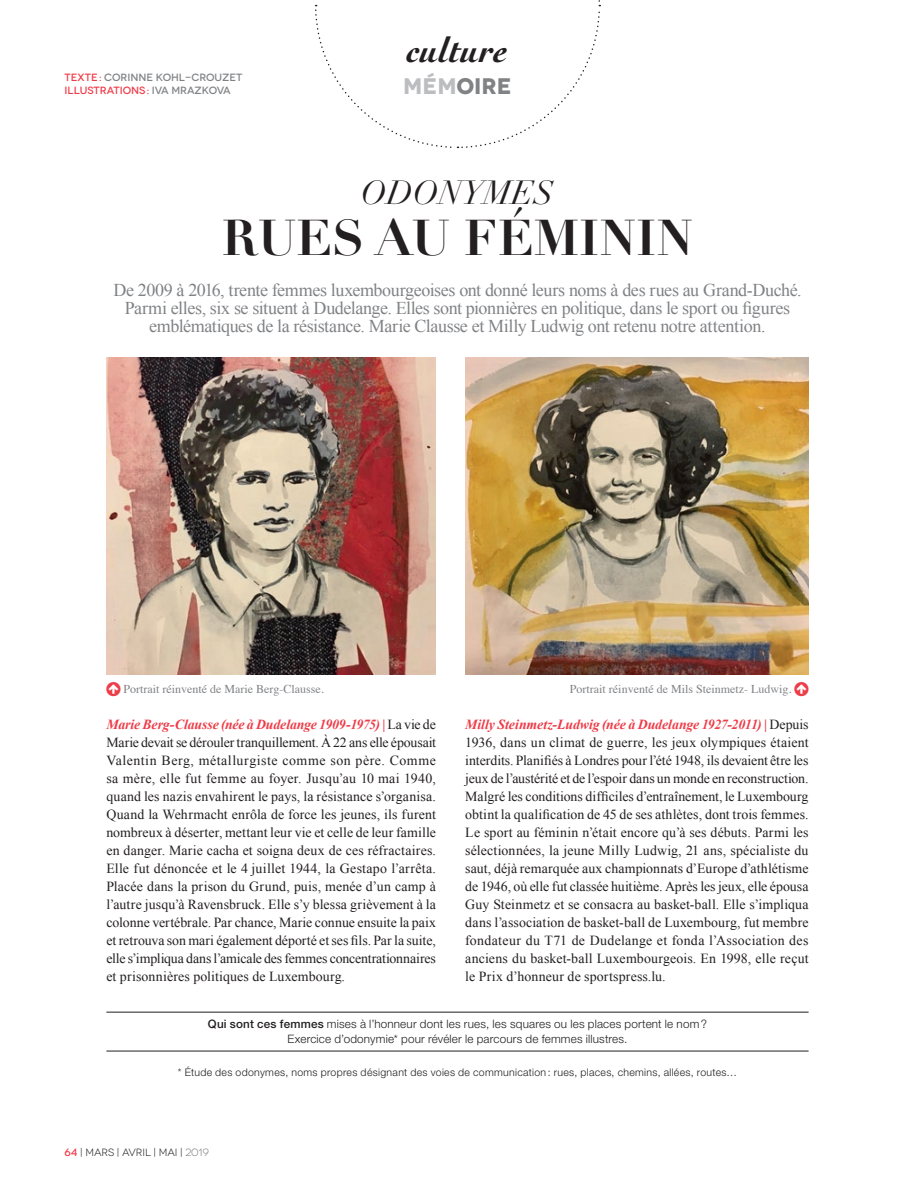
<style>
.page{position:relative;width:915px;height:1191px;background:#fff}
.page>*{position:absolute;margin:0;border:0;box-sizing:border-box;transform-origin:0 0}
.t1{font:700 49.5px "Didot LT Std";color:#231f20}
.t2{font:italic 700 36px "Cochin LT Std";color:#231f20}
.t3{font:italic 33px "Didot LT Std";color:#231f20}
.t4{font:700 22.5px "Novecentowide";color:#808285}
.t5{font:18px/18px "Times New Roman";letter-spacing:-.025em;color:#808285;text-align:center}
.t6{font:13.8px/18px "Times New Roman";letter-spacing:.01em;color:#231f20;text-align:justify}
.t7{font:12px "Times";color:#808285}
.t8{font:300 11.7px/15px "Helvetica Neue LT Std";letter-spacing:.015em;color:#231f20;text-align:center}
.t9{font:300 10.5px "Helvetica Neue LT Std";letter-spacing:.03em;color:#231f20}
.t10{font:500 10.5px/12.6px "Novecentowide";color:#808285}
.t11{font:10.5px "Novecentowide";letter-spacing:-.01em;color:#231f20}
.s1{color:#ee3d49}
.s2{color:#bcbdc0}
.s3{font-weight:700;font-style:italic;color:#ee3d49}
.s4{font-weight:500}
.s5{font-weight:500;color:#ee3d49}
.s6{color:#808285}
</style>
<div class="page">
<svg style="left:315px;top:0;width:285px;height:149px"></svg>
<img style="left:106px;top:357px;width:330px;height:318px">
<img style="left:465px;top:357px;width:343px;height:318px">
<hr style="left:106px;top:1011px;width:702px;height:1px;background:#231f20">
<hr style="left:106px;top:1050px;width:702px;height:1px;background:#231f20">
<p class="t10" style="left:65px;top:72px;width:179px"><span class="s1">TEXTE :</span> CORINNE KOHL-CROUZET<br><span class="s1">ILLUSTRATIONS :</span> IVA MRAZKOVA</p>
<h2 class="t2" style="left:407px;top:29px;width:102px">culture</h2>
<h3 class="t4" style="left:403px;top:72px;width:110px"><span class="s2">MÉM</span>OIRE</h3>
<h3 class="t3" style="left:361px;top:173px;width:194px">ODONYMES</h3>
<h1 class="t1" style="left:222px;top:207px;width:472px">RUES AU FÉMININ</h1>
<p class="t5" style="left:113px;top:281px;width:689px">De 2009 à 2016, trente femmes luxembourgeoises ont donné leurs noms à des rues au Grand-Duché.<br>Parmi elles, six se situent à Dudelange. Elles sont pionnières en politique, dans le sport ou figures emblématiques de la résistance. Marie Clausse et Milly Ludwig ont retenu notre attention.</p>
<p class="t7" style="left:123px;top:678px;width:202px">Portrait réinventé de Marie Berg-Clausse.</p>
<p class="t7" style="left:569px;top:678px;width:223px">Portrait réinventé de Mils Steinmetz- Ludwig.</p>
<p class="t6" style="left:106px;top:715px;width:331px"><span class="s3">Marie Berg-Clausse (née à Dudelange 1909-1975) |</span> La vie de Marie devait se dérouler tranquillement. À 22 ans elle épousait Valentin Berg, métallurgiste comme son père. Comme sa mère, elle fut femme au foyer. Jusqu’au 10 mai 1940, quand les nazis envahirent le pays, la résistance s’organisa.<br>Quand la Wehrmacht enrôla de force les jeunes, ils furent nombreux à déserter, mettant leur vie et celle de leur famille en danger. Marie cacha et soigna deux de ces réfractaires.<br>Elle fut dénoncée et le 4 juillet 1944, la Gestapo l’arrêta.<br>Placée dans la prison du Grund, puis, menée d’un camp à l’autre jusqu’à Ravensbruck. Elle s’y blessa grièvement à la colonne vertébrale. Par chance, Marie connue ensuite la paix et retrouva son mari également déporté et ses fils. Par la suite, elle s’impliqua dans l’amicale des femmes concentrationnaires et prisonnières politiques de Luxembourg.</p>
<p class="t6" style="left:465px;top:715px;width:345px"><span class="s3">Milly Steinmetz-Ludwig (née à Dudelange 1927-2011) |</span> Depuis 1936, dans un climat de guerre, les jeux olympiques étaient interdits. Planifiés à Londres pour l’été 1948, ils devaient être les jeux de l’austérité et de l’espoir dans un monde en reconstruction.<br>Malgré les conditions difficiles d’entraînement, le Luxembourg obtint la qualification de 45 de ses athlètes, dont trois femmes.<br>Le sport au féminin n’était encore qu’à ses débuts. Parmi les sélectionnées, la jeune Milly Ludwig, 21 ans, spécialiste du saut, déjà remarquée aux championnats d’Europe d’athlétisme de 1946, où elle fut classée huitième. Après les jeux, elle épousa Guy Steinmetz et se consacra au basket-ball. Elle s’impliqua dans l’association de basket-ball de Luxembourg, fut membre fondateur du T71 de Dudelange et fonda l’Association des anciens du basket-ball Luxembourgeois. En 1998, elle reçut le Prix d’honneur de sportspress.lu.</p>
<p class="t8" style="left:208px;top:1016px;width:500px"><span class="s4">Qui sont ces femmes</span> mises à l’honneur dont les rues, les squares ou les places portent le nom?<br>Exercice d’odonymie* pour révéler le parcours de femmes illustres.</p>
<p class="t9" style="left:178px;top:1066px;width:560px">* Étude des odonymes, noms propres désignant des voies de communication : rues, places, chemins, allées, routes…</p>
<p class="t11" style="left:65px;top:1146px;width:146px"><span class="s5">64</span> | MARS | AVRIL | MAI | <span class="s6">2019</span></p>
</div>
